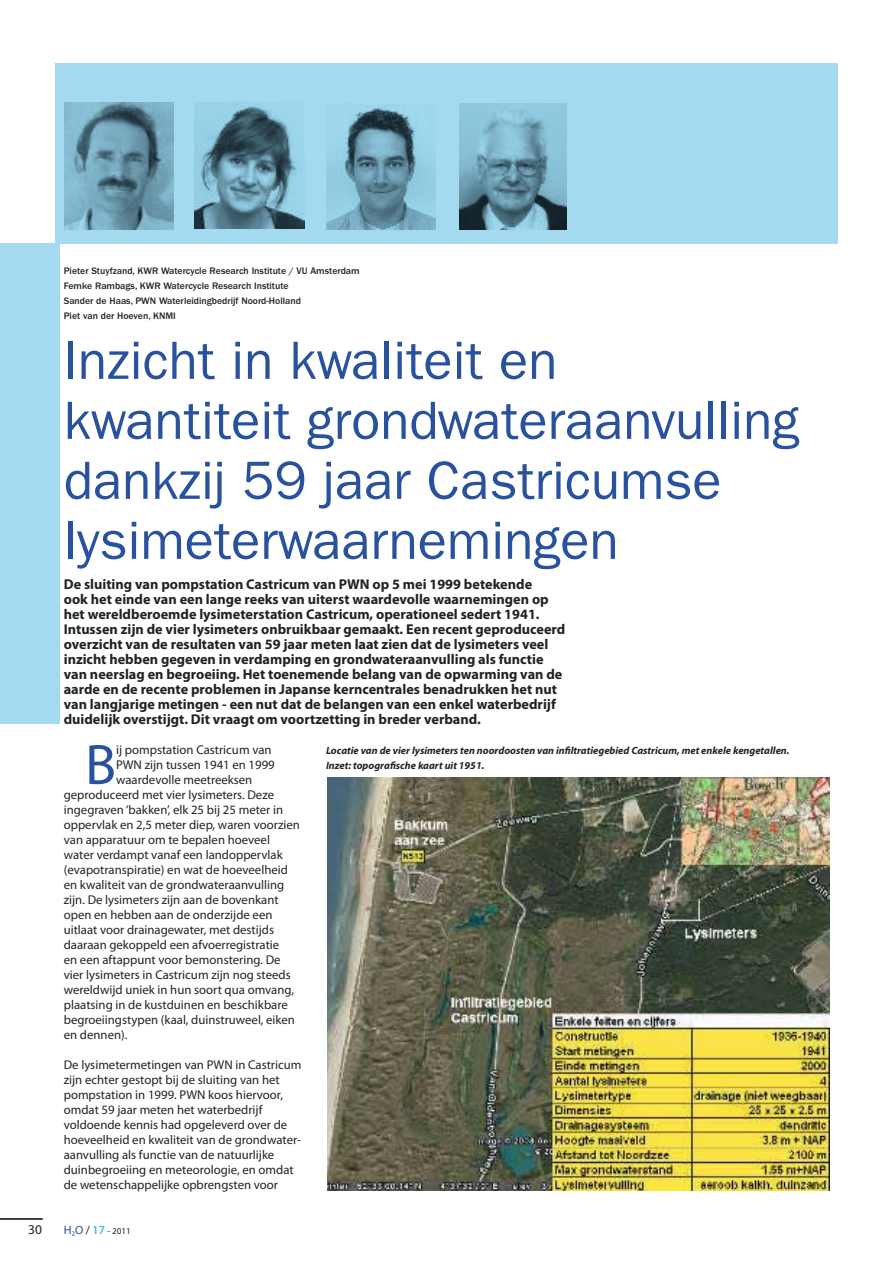
<style>
.page{position:relative;width:893px;height:1263px;background:#fff}
.page>*{position:absolute;margin:0;border:0;box-sizing:border-box;transform-origin:0 0}
.t1{font:57.3px "Myriad Pro";color:#28519e}
.t2{font:54px/60px "ITC Franklin Gothic Std";color:#28519e}
.t3{font:700 14.25px/15px "Myriad Pro";color:#232223}
.t4{font:13.5px "Myriad Pro";color:#232223}
.t5{font:12.75px/15px "Myriad Pro";color:#232223}
.t6{font:italic 700 10.5px/15px "Myriad Pro";color:#232223}
.t7{font:500 9.75px/15px "ITC Franklin Gothic Std";color:#232223}
.t8{font:9px "Myriad Pro";color:#232223}
.s1{font-size:12px;color:#28519e}
.s2{font-size:12px}
.s3{font-size:12px;color:#00b2ba}
</style>
<div class="page">
<div style="left:55px;top:64px;width:783px;height:180px;background:#a4daf0"></div>
<hr style="left:0;top:1219px;width:43px;height:1px;background:#232223">
<div style="left:0;top:244px;width:60px;height:480px;background:#a4daf0"></div>
<img style="left:64px;top:103px;width:110px;height:126px">
<img style="left:327px;top:777px;width:502px;height:413px">
<img style="left:195px;top:102px;width:109px;height:126px">
<img style="left:326px;top:103px;width:109px;height:127px">
<img style="left:459px;top:103px;width:107px;height:127px">
<p class="t7" style="left:64px;top:264px;width:297px">Pieter Stuyfzand, KWR Watercycle Research Institute / VU Amsterdam Femke Rambags, KWR Watercycle Research Institute<br>Sander de Haas, PWN Waterleidingbedrijf Noord-Holland<br>Piet van der Hoeven, KNMI</p>
<h2 class="t2" style="left:64px;top:336px;width:737px">Inzicht in kwaliteit en<br>kwantiteit grondwateraanvulling dankzij 59 jaar Castricumse lysimeterwaarnemingen</h2>
<p class="t3" style="left:64px;top:578px;width:503px">De sluiting van pompstation Castricum van PWN op 5 mei 1999 betekende<br>ook het einde van een lange reeks van uiterst waardevolle waarnemingen op het wereldberoemde lysimeterstation Castricum, operationeel sedert 1941.<br>Intussen zijn de vier lysimeters onbruikbaar gemaakt. Een recent geproduceerd overzicht van de resultaten van 59 jaar meten laat zien dat de lysimeters veel inzicht hebben gegeven in verdamping en grondwateraanvulling als functie van neerslag en begroeiing. Het toenemende belang van de opwarming van de aarde en de recente problemen in Japanse kerncentrales benadrukken het nut van langjarige metingen - een nut dat de belangen van een enkel waterbedrijf duidelijk overstijgt. Dit vraagt om voortzetting in breder verband.</p>
<h1 class="t1" style="left:85px;top:743px;width:33px">B</h1>
<p class="t5" style="left:116px;top:743px;width:157px">ij pompstation Castricum van</p>
<p class="t6" style="left:326px;top:744px;width:465px">Locatie van de vier lysimeters ten noordoosten van infiltratiegebied Castricum, met enkele kengetallen.<br>Inzet: topografische kaart uit 1951.</p>
<p class="t5" style="left:116px;top:758px;width:160px">PWN zijn tussen 1941 en 1999</p>
<p class="t5" style="left:116px;top:773px;width:138px">waardevolle meetreeksen</p>
<p class="t5" style="left:64px;top:788px;width:212px">geproduceerd met vier lysimeters. Deze</p>
<p class="t5" style="left:64px;top:803px;width:221px">ingegraven ‘bakken’, elk 25 bij 25 meter in</p>
<p class="t5" style="left:64px;top:818px;width:238px">oppervlak en 2,5 meter diep, waren voorzien</p>
<p class="t5" style="left:64px;top:833px;width:208px">van apparatuur om te bepalen hoeveel</p>
<p class="t5" style="left:64px;top:848px;width:220px">water verdampt vanaf een landoppervlak</p>
<p class="t5" style="left:64px;top:863px;width:226px">(evapotranspiratie) en wat de hoeveelheid</p>
<p class="t5" style="left:64px;top:878px;width:222px">en kwaliteit van de grondwateraanvulling</p>
<p class="t5" style="left:64px;top:893px;width:216px">zijn. De lysimeters zijn aan de bovenkant</p>
<p class="t5" style="left:64px;top:908px;width:210px">open en hebben aan de onderzijde een</p>
<p class="t5" style="left:64px;top:923px;width:212px">uitlaat voor drainagewater, met destijds</p>
<p class="t5" style="left:64px;top:938px;width:217px">daaraan gekoppeld een afvoerregistratie</p>
<p class="t5" style="left:64px;top:953px;width:218px">en een aftappunt voor bemonstering. De</p>
<p class="t5" style="left:64px;top:968px;width:229px">vier lysimeters in Castricum zijn nog steeds</p>
<p class="t5" style="left:64px;top:983px;width:232px">wereldwijd uniek in hun soort qua omvang,</p>
<p class="t5" style="left:64px;top:998px;width:226px">plaatsing in de kustduinen en beschikbare</p>
<p class="t5" style="left:64px;top:1013px;width:233px">begroeiingstypen (kaal, duinstruweel, eiken</p>
<p class="t5" style="left:64px;top:1028px;width:65px">en dennen).</p>
<p class="t5" style="left:64px;top:1058px;width:239px">De lysimetermetingen van PWN in Castricum zijn echter gestopt bij de sluiting van het pompstation in 1999. PWN koos hiervoor, omdat 59 jaar meten het waterbedrijf voldoende kennis had opgeleverd over de hoeveelheid en kwaliteit van de grondwater&shy;aanvulling als functie van de natuurlijke duinbegroeiing en meteorologie, en omdat de wetenschappelijke opbrengsten voor</p>
<p class="t4" style="left:28px;top:1224px;width:15px">30</p>
<p class="t8" style="left:64px;top:1227px;width:68px"><span class="s1">H</span><sub>2</sub><span class="s1">O</span> <span class="s2">/</span> <span class="s3">17</span> - 2011</p>
</div>
